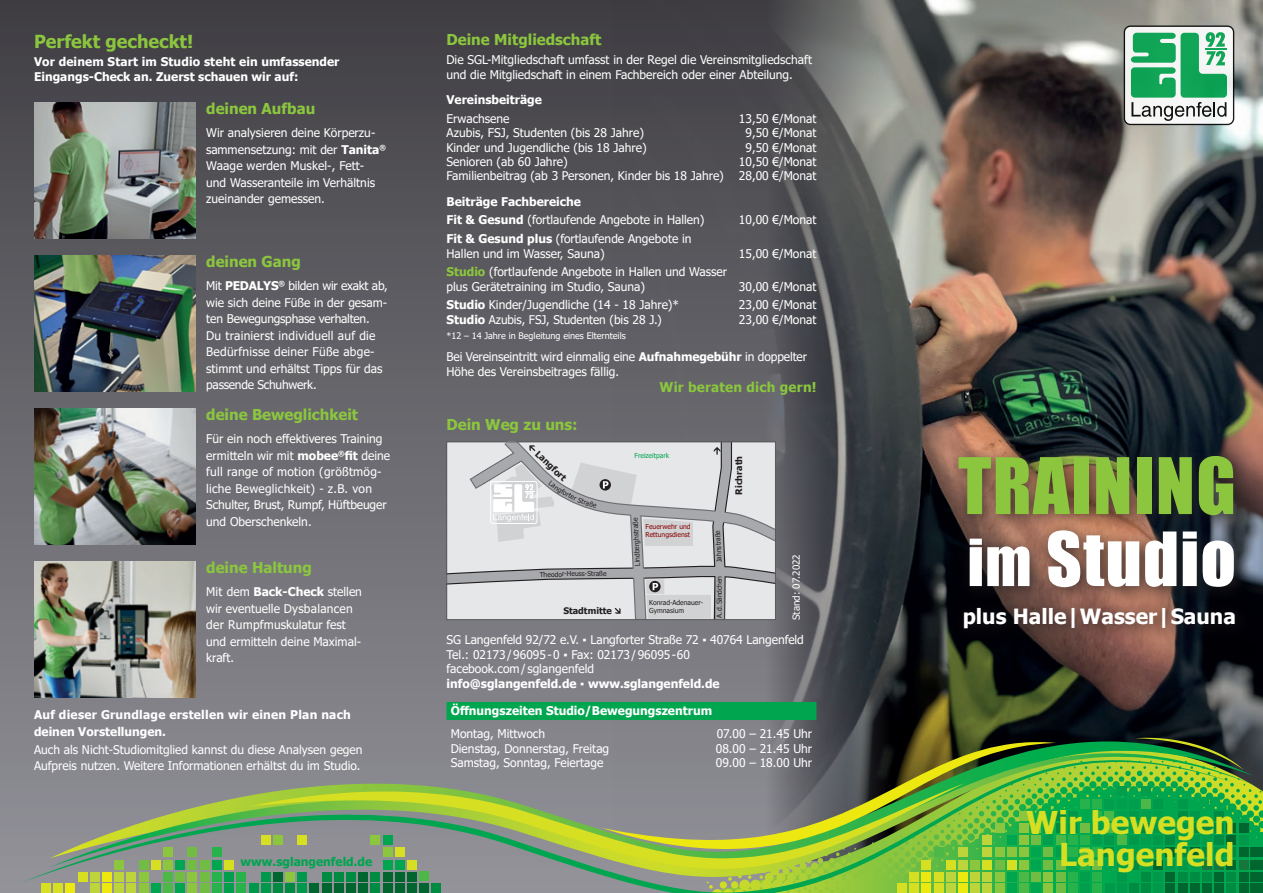
<style>
.page{position:relative;width:1263px;height:893px;background:#fff}
.page>*{position:absolute;margin:0;border:0;box-sizing:border-box;transform-origin:0 0}
.t1{font:72px "Impact";letter-spacing:.02em;color:#8bc63e}
.t2{font:69px "Impact";letter-spacing:.02em;color:#fff}
.t3{font:700 31.35px "Tahoma";color:#d6df21}
.t4{font:700 21px "Tahoma";color:#fff}
.t5{font:700 18px "Tahoma";color:#8bc63e}
.t6{font:700 15px "Tahoma";color:#8bc63e}
.t7{font:700 13.5px "Tahoma";letter-spacing:.015em;color:#8bc63e}
.t8{font:12px/16.5px "Tahoma";color:#fff}
.t9{font:700 12px/14.4px "Tahoma";color:#fff}
.t10{font:700 12px/16.5px "Tahoma";letter-spacing:.02em;color:#fff}
.t11{font:700 12px "Tahoma";color:#00a54f}
.t12{font:9.75px "Tahoma";color:#fff}
.t13{font:9px "Tahoma";color:#fff}
.t14{font:700 9px "Tahoma";color:#231f20}
.t15{font:6.75px/8.1px "Tahoma";color:#231f20}
.t16{font:6.75px/8.1px "Tahoma";color:#8b0202}
.t17{font:6.75px "Tahoma";color:#00a54f}
.s1{font-weight:700}
.s2{font-weight:400}
.s3{font-weight:700;color:#8bc63e}
.s4{font-size:60px}
</style>
<div class="page">
<div style="left:0;top:0;width:1263px;height:893px;background:linear-gradient(to bottom,#453f48,#8a9491)"></div>
<img style="left:614px;top:0;width:649px;height:748px">
<div style="left:1226px;top:872px;width:10px;height:9px;background:#008b43"></div>
<div style="left:1239px;top:872px;width:9px;height:9px;background:#00652e"></div>
<div style="left:1226px;top:884px;width:10px;height:9px;background:#008b43"></div>
<div style="left:1239px;top:884px;width:9px;height:9px;background:#00652e"></div>
<div style="left:1251px;top:872px;width:12px;height:9px;background:#00652e"></div>
<div style="left:1251px;top:860px;width:12px;height:9px;background:#00652e"></div>
<div style="left:1251px;top:847px;width:12px;height:10px;background:#00652e"></div>
<div style="left:1251px;top:884px;width:12px;height:9px;background:#00652e"></div>
<svg style="left:50px;top:741px;width:1203px;height:12px;background:#7c8084"></svg>
<svg style="left:21px;top:760px;width:1214px;height:133px;background:#6ba063"></svg>
<svg style="left:50px;top:753px;width:1203px;height:124px;background:#649c69"></svg>
<svg style="left:249px;top:783px;width:716px;height:87px;background:#90ab65"></svg>
<svg style="left:602px;top:742px;width:454px;height:107px;background:#749159"></svg>
<svg style="left:1080px;top:738px;width:164px;height:32px;background:#488532"></svg>
<img style="left:34px;top:102px;width:162px;height:136px">
<img style="left:34px;top:255px;width:162px;height:136px">
<img style="left:34px;top:408px;width:162px;height:136px">
<img style="left:34px;top:561px;width:162px;height:136px">
<div style="left:1124px;top:26px;width:109px;height:98px;background:#f5f5f4;border-radius:6px"></div>
<div style="left:1124px;top:26px;width:110px;height:99px;border:1px solid #000;border-radius:6px"></div>
<svg style="left:1131px;top:32px;width:96px;height:89px"></svg>
<div style="left:446px;top:702px;width:370px;height:18px;background:#00a54f"></div>
<div style="left:948px;top:445px;width:304px;height:199px;background:#231f20;opacity:.75"></div>
<svg style="left:447px;top:442px;width:328px;height:178px;background:#d3d4d6"></svg>
<h3 class="t5" style="left:34px;top:29px;width:161px">Perfekt gecheckt!</h3>
<p class="t9" style="left:34px;top:55px;width:307px">Vor deinem Start im Studio steht ein umfassender<br>Eingangs-Check an. Zuerst schauen wir auf:</p>
<p class="t6" style="left:206px;top:98px;width:111px">deinen Aufbau</p>
<p class="t8" style="left:206px;top:125px;width:181px">Wir analysieren deine Körperzu&shy;sammensetzung: mit der <span class="s1">Tanita</span><sup>®<br></sup>Waage werden Muskel-, Fett&shy;und Wasseranteile im Verhältnis zueinander gemessen.</p>
<p class="t6" style="left:206px;top:251px;width:96px">deinen Gang</p>
<p class="t8" style="left:206px;top:278px;width:183px">Mit <span class="s1">PEDALYS</span><sup>®</sup> bilden wir exakt ab, wie sich deine Füße in der gesam&shy;ten Bewegungsphase verhalten.<br>Du trainierst individuell auf die<br>Bedürfnisse deiner Füße abge&shy;stimmt und erhältst Tipps für das passende Schuhwerk.</p>
<p class="t6" style="left:206px;top:404px;width:153px">deine Beweglichkeit</p>
<p class="t8" style="left:206px;top:431px;width:186px">Für ein noch effektiveres Training ermitteln wir mit <span class="s1">mobee</span><sup>®</sup><span class="s1">fit</span> deine full range of motion (größtmög&shy;liche Beweglichkeit) - z.B. von<br>Schulter, Brust, Rumpf, Hüftbeuger und Oberschenkeln.</p>
<p class="t6" style="left:206px;top:557px;width:107px">deine Haltung</p>
<p class="t8" style="left:206px;top:584px;width:157px">Mit dem <span class="s1">Back-Check</span> stellen wir eventuelle Dysbalancen der Rumpfmuskulatur fest und ermitteln deine Maximal&shy;kraft.</p>
<p class="t10" style="left:34px;top:707px;width:318px">Auf dieser Grundlage erstellen wir einen Plan nach deinen Vorstellungen.</p>
<p class="t8" style="left:34px;top:742px;width:330px">Auch als Nicht-Studiomitglied kannst du diese Analysen gegen<br>Aufpreis nutzen. Weitere Informationen erhältst du im Studio.</p>
<p class="t11" style="left:241px;top:853px;width:133px">www.sglangenfeld.de</p>
<p class="t6" style="left:446px;top:30px;width:156px">Deine Mitgliedschaft</p>
<p class="t8" style="left:446px;top:53px;width:367px;line-height:14.4px">Die SGL-Mitgliedschaft umfasst in der Regel die Vereinsmitgliedschaft und die Mitgliedschaft in einem Fachbereich oder einer Abteilung.</p>
<p class="t9" style="left:446px;top:93px;width:97px">Vereinsbeiträge</p>
<p class="t8" style="left:446px;top:111px;width:65px">Erwachsene</p>
<p class="t8" style="left:739px;top:111px;width:79px">13,50 €/Monat</p>
<p class="t8" style="left:446px;top:125px;width:199px">Azubis, FSJ, Studenten (bis 28 Jahre)</p>
<p class="t8" style="left:745px;top:125px;width:72px">9,50 €/Monat</p>
<p class="t8" style="left:446px;top:140px;width:202px">Kinder und Jugendliche (bis 18 Jahre)</p>
<p class="t8" style="left:745px;top:140px;width:72px">9,50 €/Monat</p>
<p class="t8" style="left:446px;top:154px;width:123px">Senioren (ab 60 Jahre)</p>
<p class="t8" style="left:739px;top:154px;width:79px">10,50 €/Monat</p>
<p class="t8" style="left:446px;top:168px;width:279px">Familienbeitrag (ab 3 Personen, Kinder bis 18 Jahre)</p>
<p class="t8" style="left:739px;top:168px;width:79px">28,00 €/Monat</p>
<p class="t9" style="left:446px;top:194px;width:259px;line-height:18px">Beiträge Fachbereiche<br>Fit &amp; Gesund <span class="s2">(fortlaufende Angebote in Hallen)</span></p>
<p class="t8" style="left:739px;top:212px;width:79px">10,00 €/Monat</p>
<p class="t8" style="left:446px;top:232px;width:247px;line-height:14.4px"><span class="s1">Fit &amp; Gesund plus</span> (fortlaufende Angebote in<br>Hallen und im Wasser, Sauna)</p>
<p class="t8" style="left:446px;top:265px;width:282px;line-height:14.4px"><span class="s3">Studio</span> (fortlaufende Angebote in Hallen und Wasser plus Gerätetraining im Studio, Sauna)</p>
<p class="t8" style="left:739px;top:246px;width:79px">15,00 €/Monat</p>
<p class="t8" style="left:739px;top:279px;width:79px">30,00 €/Monat</p>
<p class="t8" style="left:446px;top:297px;width:234px"><span class="s1">Studio</span> Kinder/Jugendliche (14 - 18 Jahre)*</p>
<p class="t8" style="left:739px;top:297px;width:79px">23,00 €/Monat</p>
<p class="t8" style="left:446px;top:312px;width:217px"><span class="s1">Studio</span> Azubis, FSJ, Studenten (bis 28 J.)</p>
<p class="t8" style="left:739px;top:312px;width:79px">23,00 €/Monat</p>
<p class="t13" style="left:446px;top:329px;width:181px">*12 – 14 Jahre in Begleitung eines Elternteils</p>
<p class="t8" style="left:446px;top:350px;width:362px;line-height:14.4px">Bei Vereinseintritt wird einmalig eine <span class="s1">Aufnahmegebühr</span> in doppelter<br>Höhe des Vereinsbeitrages fällig.</p>
<p class="t7" style="left:660px;top:377px;width:158px">Wir beraten dich gern!</p>
<p class="t6" style="left:446px;top:414px;width:133px">Dein Weg zu uns:</p>
<p class="t14" style="left:541px;top:448px;width:40px;rotate:43deg">Langfort</p>
<p class="t17" style="left:634px;top:451px;width:36px">Freizeitpark</p>
<p class="t14" style="left:733px;top:495px;width:40px;rotate:-90deg">Richrath</p>
<p class="t15" style="left:634px;top:566px;width:50px;rotate:-93deg">Lindberghstraße</p>
<p class="t16" style="left:646px;top:523px;width:47px">Feuerwehr und<br>Rettungsdienst</p>
<p class="t15" style="left:716px;top:563px;width:34px;rotate:-93deg">Jahnstraße</p>
<p class="t12" style="left:790px;top:620px;width:67px;rotate:-90deg">Stand: 07.2022</p>
<p class="t15" style="left:540px;top:571px;width:68px;rotate:-1deg">Theodor-Heuss-Straße</p>
<p class="t15" style="left:716px;top:618px;width:44px;rotate:-90deg">A. d. Sändchen</p>
<p class="t8" style="left:446px;top:634px;width:359px;line-height:14.4px">SG Langenfeld 92/72 e.V. ▪ Langforter Straße 72 ▪ 40764 Langenfeld<br>Tel.: 02173/96095-0 ▪ Fax: 02173/96095-60<br>facebook.com/ sglangenfeld</p>
<p class="t9" style="left:446px;top:677px;width:275px">info@sglangenfeld.de ▪ www.sglangenfeld.de</p>
<p class="t9" style="left:451px;top:704px;width:263px">Öffnungszeiten Studio/Bewegungszentrum</p>
<p class="t8" style="left:451px;top:726px;width:96px">Montag, Mittwoch</p>
<p class="t8" style="left:717px;top:726px;width:97px">07.00 – 21.45 Uhr</p>
<p class="t8" style="left:451px;top:741px;width:160px">Dienstag, Donnerstag, Freitag</p>
<p class="t8" style="left:716px;top:741px;width:98px">08.00 – 21.45 Uhr</p>
<p class="t8" style="left:451px;top:755px;width:154px">Samstag, Sonntag, Feiertage</p>
<p class="t8" style="left:716px;top:755px;width:98px">09.00 – 18.00 Uhr</p>
<p class="t15" style="left:649px;top:599px;width:56px">Konrad-Adenauer-<br>Gymnasium</p>
<p class="t14" style="left:563px;top:604px;width:50px">Stadtmitte</p>
<h1 class="t1" style="left:958px;top:430px;width:279px">TRAINING</h1>
<h2 class="t2" style="left:967px;top:505px;width:270px"><span class="s4">im</span> Studio</h2>
<h3 class="t4" style="left:963px;top:601px;width:275px">plus Halle|Wasser|Sauna</h3>
<h3 class="t3" style="left:1026px;top:800px;width:210px">Wir bewegen</h3>
<h3 class="t3" style="left:1059px;top:833px;width:177px">Langenfeld</h3>
</div>
